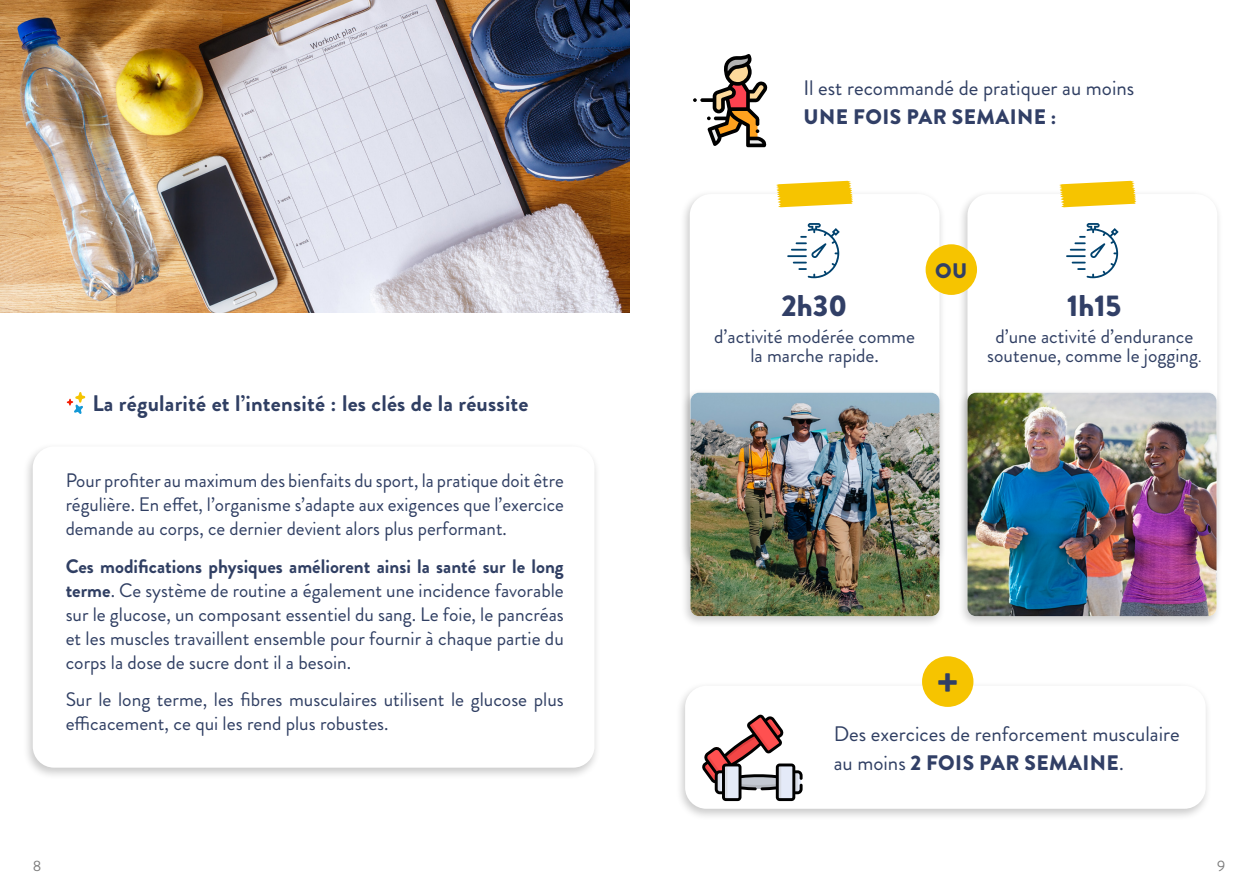
<style>
.page{position:relative;width:1259px;height:893px;background:#fff}
.page>*{position:absolute;margin:0;border:0;box-sizing:border-box;transform-origin:0 0}
.t1{font:900 42px "Brandon Grotesque";color:#313f66}
.t2{font:900 30px "Brandon Grotesque";color:#313f66}
.t3{font:700 22.5px "Brandon Grotesque";letter-spacing:.01em;color:#303f63}
.t4{font:21px/28.5px "Brandon Grotesque";color:#303f63}
.t5{font:900 21px "Brandon Grotesque";letter-spacing:.02em;color:#313f66}
.t6{font:19.5px/24px "Brandon Grotesque";color:#303f63;text-align:justify}
.t7{font:15px "Brandon Grotesque";color:#7c7c7c}
.s1{font-weight:700}
.s2{font-size:15px}
.s3{font-weight:900;color:#313f66}
</style>
<div class="page">
<img style="left:0;top:0;width:629px;height:313px">
<div style="left:23px;top:442px;width:578px;height:338px;background:#000;opacity:.21"></div>
<div style="left:33px;top:446px;width:561px;height:322px;background:#fff;border-radius:21px"></div>
<div style="left:675px;top:682px;width:536px;height:139px;background:#000;opacity:.21"></div>
<div style="left:685px;top:686px;width:520px;height:123px;background:#fff;border-radius:21px"></div>
<div style="left:957px;top:190px;width:266px;height:388px;background:#000;opacity:.21"></div>
<div style="left:967px;top:194px;width:250px;height:372px;background:#fff;border-radius:21px"></div>
<div style="left:679px;top:190px;width:267px;height:388px;background:#000;opacity:.21"></div>
<div style="left:690px;top:194px;width:249px;height:372px;background:#fff;border-radius:21px"></div>
<svg style="left:776px;top:181px;width:77px;height:26px;background:#f7cd29"></svg>
<svg style="left:1059px;top:181px;width:77px;height:26px;background:#f7cd29"></svg>
<hr style="left:787px;top:255px;width:20px;height:2px;background:#00426e">
<svg style="left:791px;top:223px;width:49px;height:55px"></svg>
<svg style="left:1066px;top:223px;width:52px;height:55px"></svg>
<div style="left:680px;top:388px;width:266px;height:240px;background:#000;opacity:.21"></div>
<img style="left:690px;top:393px;width:249px;height:223px">
<div style="left:957px;top:388px;width:266px;height:240px;background:#000;opacity:.21"></div>
<img style="left:967px;top:393px;width:249px;height:223px">
<div style="left:925px;top:244px;width:52px;height:51px;background:#f6c400;border-radius:50%"></div>
<svg style="left:67px;top:392px;width:18px;height:22px"></svg>
<div style="left:922px;top:656px;width:51px;height:51px;background:#f6c400;border-radius:50%"></div>
<svg style="left:702px;top:714px;width:100px;height:87px"></svg>
<svg style="left:693px;top:54px;width:74px;height:93px"></svg>
<p class="t4" style="left:803px;top:74px;width:332px">Il est recommandé de pratiquer au moins</p>
<p class="t5" style="left:803px;top:102px;width:254px">UNE FOIS PAR SEMAINE :</p>
<p class="t3" style="left:92px;top:387px;width:438px">La régularité et l’intensité : les clés de la réussite</p>
<p class="t6" style="left:66px;top:469px;width:500px">Pour profiter au maximum des bienfaits du sport, la pratique doit être régulière. En effet, l’organisme s’adapte aux exigences que l’exercice demande au corps, ce dernier devient alors plus performant.</p>
<p class="t6" style="left:66px;top:554px;width:500px"><span class="s1">Ces modifications physiques améliorent ainsi la santé sur le long terme</span>. Ce système de routine a également une incidence favorable sur le glucose, un composant essentiel du sang. Le foie, le pancréas et les muscles travaillent ensemble pour fournir à chaque partie du corps la dose de sucre dont il a besoin.</p>
<p class="t6" style="left:66px;top:688px;width:499px">Sur le long terme, les fibres musculaires utilisent le glucose plus efficacement, ce qui les rend plus robustes.</p>
<h2 class="t2" style="left:781px;top:284px;width:67px">2h30</h2>
<p class="t6" style="left:714px;top:327px;width:202px;line-height:19.5px;text-align:center">d’activité modérée comme la marche rapide.</p>
<p class="t5" style="left:935px;top:256px;width:34px">OU</p>
<h2 class="t2" style="left:1067px;top:284px;width:56px">1h15</h2>
<p class="t6" style="left:987px;top:327px;width:216px;line-height:19.5px;text-align:center">d’une activité d’endurance soutenue, comme le jogging<span class="s2">.</span></p>
<h1 class="t1" style="left:936px;top:653px;width:24px">+</h1>
<p class="t4" style="left:833px;top:720px;width:347px">Des exercices de renforcement musculaire au moins <span class="s3">2 FOIS PAR SEMAINE</span>.</p>
<p class="t7" style="left:33px;top:855px;width:10px">8</p>
<p class="t7" style="left:1217px;top:855px;width:10px">9</p>
</div>
